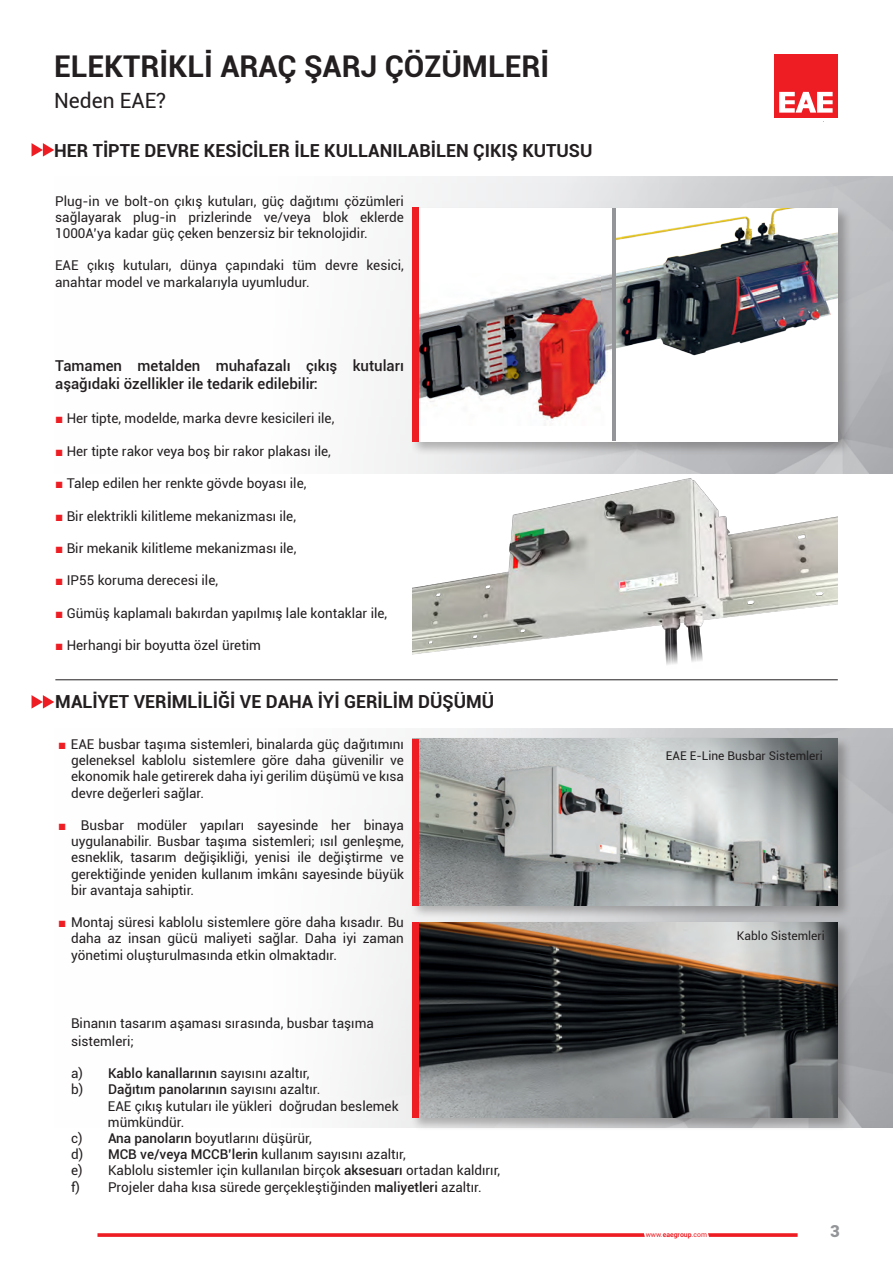
<style>
.page{position:relative;width:893px;height:1263px;background:#fff}
.page>*{position:absolute;margin:0;border:0;box-sizing:border-box;transform-origin:0 0}
.t1{font:700 30px "Roboto";color:#231f20}
.t2{font:21px "Roboto";color:#231f20}
.t3{font:700 18px "Roboto";color:#231f20}
.t4{font:900 16.5px "Roboto";color:#939598}
.t5{font:500 15px/18px "Roboto";color:#231f20}
.t6{font:13.5px/16.2px "Roboto";color:#231f20;text-align:justify}
.t7{font:12px "Roboto";color:#231f20}
.t8{font:6.9px "Roboto";color:#ee1d23}
.s1{font-family:"Arial";color:#ee1d23}
.s2{font-weight:500}
.s3{font-weight:700}
</style>
<div class="page">
<div style="left:774px;top:54px;width:64px;height:64px;background:#ee1d23"></div>
<svg style="left:779px;top:92px;width:54px;height:21px"></svg>
<svg style="left:97px;top:1233px;width:701px;height:4px;background:#f04348"></svg>
<svg style="left:32px;top:143px;width:22px;height:14px"></svg>
<div style="left:410px;top:206px;width:442px;height:249px;background:#231f20;opacity:.3"></div>
<div style="left:412px;top:208px;width:426px;height:233px;background:#fff"></div>
<img style="left:613px;top:208px;width:225px;height:148px">
<img style="left:419px;top:274px;width:193px;height:151px">
<img style="left:412px;top:478px;width:426px;height:187px">
<svg style="left:612px;top:209px;width:4px;height:232px"></svg>
<div style="left:412px;top:207px;width:7px;height:234px;background:#ee1d23"></div>
<svg style="left:32px;top:695px;width:22px;height:13px"></svg>
<hr style="left:55px;top:679px;width:783px;height:1px;background:#231f20">
<div style="left:410px;top:736px;width:442px;height:184px;background:#231f20;opacity:.3"></div>
<img style="left:419px;top:739px;width:419px;height:166px">
<div style="left:410px;top:920px;width:442px;height:212px;background:#231f20;opacity:.3"></div>
<img style="left:419px;top:922px;width:419px;height:195px">
<svg style="left:412px;top:739px;width:7px;height:166px"></svg>
<svg style="left:412px;top:922px;width:7px;height:195px"></svg>
<h1 class="t1" style="left:54px;top:45px;width:497px">ELEKTRİKLİ ARAÇ ŞARJ ÇÖZÜMLERİ</h1>
<p class="t2" style="left:54px;top:86px;width:114px">Neden EAE?</p>
<p class="t3" style="left:54px;top:137px;width:540px">HER TİPTE DEVRE KESİCİLER İLE KULLANILABİLEN ÇIKIŞ KUTUSU</p>
<p class="t6" style="left:55px;top:192px;width:350px">Plug-in ve bolt-on çıkış kutuları, güç dağıtımı çözümleri sağlayarak plug-in prizlerinde ve/veya blok eklerde 1000A’ya kadar güç çeken benzersiz bir teknolojidir.</p>
<p class="t6" style="left:55px;top:257px;width:350px">EAE çıkış kutuları, dünya çapındaki tüm devre kesici, anahtar model ve markalarıyla uyumludur.</p>
<p class="t5" style="left:55px;top:356px;width:350px">Tamamen metalden muhafazalı çıkış kutuları aşağıdaki özellikler ile tedarik edilebilir:</p>
<p class="t6" style="left:55px;top:410px;width:281px"><span class="s1">■</span> Her tipte, modelde, marka devre kesicileri ile,</p>
<p class="t6" style="left:55px;top:442px;width:277px"><span class="s1">■</span> Her tipte rakor veya boş bir rakor plakası ile,</p>
<p class="t6" style="left:55px;top:475px;width:253px"><span class="s1">■</span> Talep edilen her renkte gövde boyası ile,</p>
<p class="t6" style="left:55px;top:507px;width:242px"><span class="s1">■</span> Bir elektrikli kilitleme mekanizması ile,</p>
<p class="t6" style="left:55px;top:540px;width:243px"><span class="s1">■</span> Bir mekanik kilitleme mekanizması ile,</p>
<p class="t6" style="left:55px;top:572px;width:164px"><span class="s1">■</span> IP55 koruma derecesi ile,</p>
<p class="t6" style="left:55px;top:604px;width:333px"><span class="s1">■</span> Gümüş kaplamalı bakırdan yapılmış lale kontaklar ile,</p>
<p class="t6" style="left:55px;top:637px;width:207px"><span class="s1">■</span> Herhangi bir boyutta özel üretim</p>
<p class="t3" style="left:55px;top:689px;width:440px">MALİYET VERİMLİLİĞİ VE DAHA İYİ GERİLİM DÜŞÜMÜ</p>
<p class="t6" style="left:71px;top:735px;width:334px;text-indent:-13px"><span class="s1">■</span> EAE busbar taşıma sistemleri, binalarda güç dağıtımını geleneksel kablolu sistemlere göre daha güvenilir ve ekonomik hale getirerek daha iyi gerilim düşümü ve kısa devre değerleri sağlar.</p>
<p class="t6" style="left:71px;top:816px;width:334px;text-indent:-13px"><span class="s1">■</span> Busbar modüler yapıları sayesinde her binaya uygulanabilir. Busbar taşıma sistemleri; ısıl genleşme, esneklik, tasarım değişikliği, yenisi ile değiştirme ve gerektiğinde yeniden kullanım imkânı sayesinde büyük bir avantaja sahiptir.</p>
<p class="t6" style="left:71px;top:914px;width:334px;text-indent:-13px"><span class="s1">■</span> Montaj süresi kablolu sistemlere göre daha kısadır. Bu daha az insan gücü maliyeti sağlar. Daha iyi zaman yönetimi oluşturulmasında etkin olmaktadır.</p>
<p class="t6" style="left:71px;top:1014px;width:304px">Binanın tasarım aşaması sırasında, busbar taşıma</p>
<p class="t6" style="left:71px;top:1032px;width:64px">sistemleri;</p>
<p class="t6" style="left:71px;top:1065px;width:240px">a) <span class="s2">Kablo kanallarının</span> sayısını azaltır,</p>
<p class="t6" style="left:71px;top:1081px;width:251px">b) <span class="s2">Dağıtım panolarının</span> sayısını azaltır.</p>
<p class="t6" style="left:108px;top:1097px;width:292px">EAE çıkış kutuları ile yükleri doğrudan beslemek</p>
<p class="t6" style="left:108px;top:1113px;width:78px">mümkündür.</p>
<p class="t6" style="left:71px;top:1130px;width:242px">c) <span class="s2">Ana panoların</span> boyutlarını düşürür,</p>
<p class="t6" style="left:71px;top:1146px;width:336px">d) <span class="s2">MCB ve/veya MCCB’lerin</span> kullanım sayısını azaltır,</p>
<p class="t6" style="left:71px;top:1162px;width:431px">e) Kablolu sistemler için kullanılan birçok <span class="s2">aksesuarı</span> ortadan kaldırır,</p>
<p class="t6" style="left:71px;top:1178px;width:412px">f) Projeler daha kısa sürede gerçekleştiğinden <span class="s2">maliyetleri</span> azaltır.</p>
<p class="t7" style="left:666px;top:747px;width:158px">EAE E-Line Busbar Sistemleri</p>
<p class="t7" style="left:737px;top:927px;width:89px">Kablo Sistemleri</p>
<p class="t8" style="left:646px;top:1229px;width:63px">www.<span class="s3">eaegroup</span>.com</p>
<p class="t4" style="left:830px;top:1219px;width:11px">3</p>
</div>
